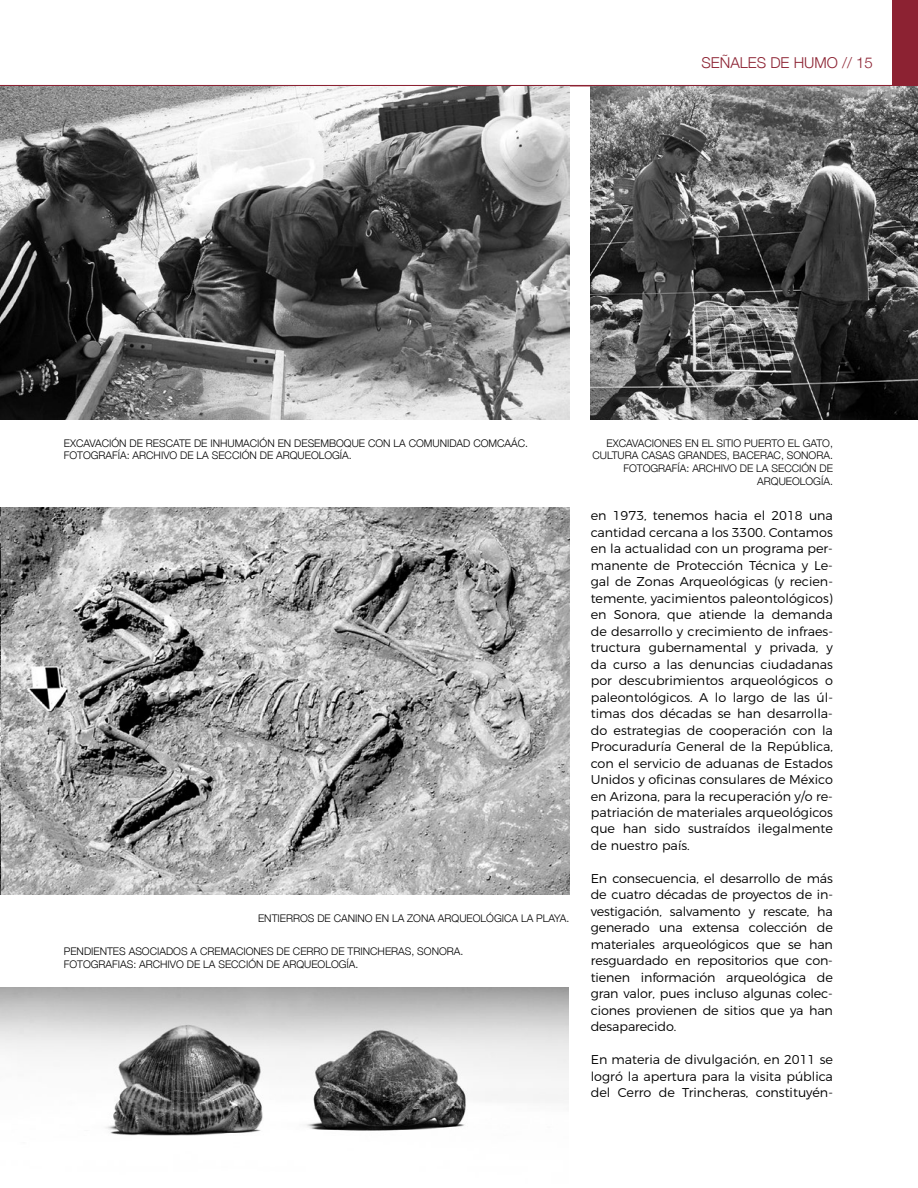
<style>
.page{position:relative;width:918px;height:1188px;background:#fff}
.page>*{position:absolute;margin:0;border:0;box-sizing:border-box;transform-origin:0 0}
.t1{font:300 15px "Helvetica Neue";color:#8c2232}
.t2{font:300 12.75px/16.5px "Montserrat";color:#000;text-align:justify}
.t3{font:300 10.5px/12.6px "Helvetica Neue";color:#000}
</style>
<div class="page">
<div style="left:892px;top:0;width:26px;height:86px;background:#8c2232"></div>
<hr style="left:0;top:85px;width:918px;height:1px;background:#8c2232">
<img style="left:0;top:508px;width:569px;height:387px">
<img style="left:0;top:988px;width:569px;height:148px">
<img style="left:0;top:86px;width:569px;height:333px">
<img style="left:591px;top:86px;width:327px;height:333px">
<p class="t1" style="left:701px;top:50px;width:173px">SEÑALES DE HUMO // 15</p>
<p class="t3" style="left:64px;top:436px;width:466px">EXCAVACIÓN DE RESCATE DE INHUMACIÓN EN DESEMBOQUE CON LA COMUNIDAD COMCAÁC.<br>FOTOGRAFÍA: ARCHIVO DE LA SECCIÓN DE ARQUEOLOGÍA.</p>
<p class="t3" style="left:593px;top:436px;width:242px;text-align:right">EXCAVACIONES EN EL SITIO PUERTO EL GATO, CULTURA CASAS GRANDES, BACERAC, SONORA.<br>FOTOGRAFÍA: ARCHIVO DE LA SECCIÓN DE ARQUEOLOGÍA.</p>
<p class="t3" style="left:258px;top:911px;width:313px">ENTIERROS DE CANINO EN LA ZONA ARQUEOLÓGICA LA PLAYA.</p>
<p class="t3" style="left:64px;top:944px;width:401px">PENDIENTES ASOCIADOS A CREMACIONES DE CERRO DE TRINCHERAS, SONORA.<br>FOTOGRAFIAS: ARCHIVO DE LA SECCIÓN DE ARQUEOLOGÍA.</p>
<p class="t2" style="left:591px;top:506px;width:244px">en 1973, tenemos hacia el 2018 una cantidad cercana a los 3300. Contamos en la actualidad con un programa per&shy;manente de Protección Técnica y Le&shy;gal de Zonas Arqueológicas (y recien&shy;temente, yacimientos paleontológicos) en Sonora, que atiende la demanda de desarrollo y crecimiento de infraes&shy;tructura gubernamental y privada, y da curso a las denuncias ciudadanas por descubrimientos arqueológicos o paleontológicos. A lo largo de las úl&shy;timas dos décadas se han desarrolla&shy;do estrategias de cooperación con la Procuraduría General de la República, con el servicio de aduanas de Estados Unidos y oficinas consulares de México en Arizona, para la recuperación y/o re&shy;patriación de materiales arqueológicos que han sido sustraídos ilegalmente de nuestro país.</p>
<p class="t2" style="left:591px;top:869px;width:244px">En consecuencia, el desarrollo de más de cuatro décadas de proyectos de in&shy;vestigación, salvamento y rescate, ha generado una extensa colección de materiales arqueológicos que se han resguardado en repositorios que con&shy;tienen información arqueológica de gran valor, pues incluso algunas colec&shy;ciones provienen de sitios que ya han desaparecido.</p>
<p class="t2" style="left:591px;top:1051px;width:244px">En materia de divulgación, en 2011 se logró la apertura para la visita pública del Cerro de Trincheras, constituyén-</p>
</div>
